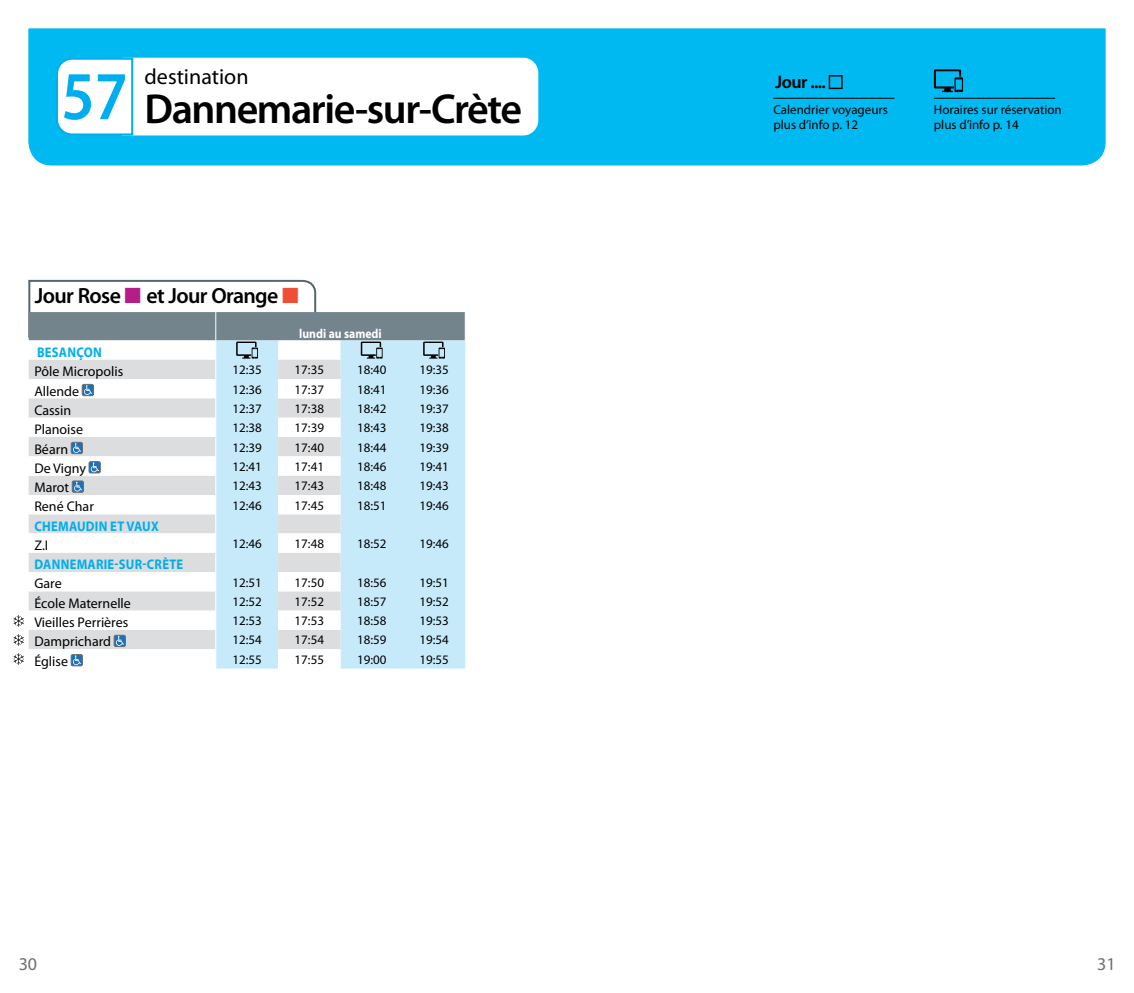
<style>
.page{position:relative;width:1134px;height:993px;background:#fff}
.page>*{position:absolute;margin:0;border:0;box-sizing:border-box;transform-origin:0 0}
.t1{font:600 42px "Myriad Pro";letter-spacing:-.035em;color:#000}
.t2{font:600 22px "Myriad Pro";letter-spacing:-.03em;color:#000}
.t3{font:22px "Myriad Pro";color:#000}
.t4{font:600 18.2px "Myriad Pro";color:#000}
.t5{font:18px "Myriad Pro";color:#6d6e71}
.t6{font:14px "Myriad Pro";color:#000}
.t7{font:700 14px "Myriad Pro";letter-spacing:.02em;color:#00aeef;scale:.9 1}
.t8{font:13px/15px "Myriad Pro";color:#000}
.t9{font:700 13px "Myriad Pro";color:#fff;scale:.9 1}
.s1{font-size:69px;color:#00aeef}
.s2{color:#b61d89}
.s3{color:#f04e37}
</style>
<div class="page">
<div style="left:28px;top:28px;width:1078px;height:137px;background:#00b9f1"></div>
<svg style="left:55px;top:57px;width:483px;height:79px"></svg>
<svg style="left:934px;top:69px;width:29px;height:23px"></svg>
<hr style="left:773px;top:98px;width:121px;height:1px;background:#000">
<hr style="left:934px;top:98px;width:121px;height:1px;background:#000">
<svg style="left:14px;top:279px;width:452px;height:389px"></svg>
<h2 class="t3" style="left:145px;top:63px;width:106px">destination</h2>
<h1 class="t1" style="left:61px;top:82px;width:462px"><span class="s1">57</span> Dannemarie-sur-Crète</h1>
<h2 class="t2" style="left:35px;top:282px;width:265px">Jour Rose <span class="s2">■</span> et Jour Orange <span class="s3">■</span></h2>
<p class="t9" style="left:299px;top:324px;width:93px">lundi au samedi</p>
<p class="t7" style="left:37px;top:343px;width:73px">BESANÇON</p>
<p class="t6" style="left:34px;top:363px;width:90px">Pôle Micropolis</p>
<p class="t8" style="left:232px;top:362px;width:31px">12:35</p>
<p class="t8" style="left:295px;top:362px;width:31px">17:35</p>
<p class="t8" style="left:357px;top:362px;width:31px">18:40</p>
<p class="t8" style="left:419px;top:362px;width:31px">19:35</p>
<p class="t6" style="left:34px;top:382px;width:46px">Allende</p>
<p class="t8" style="left:232px;top:381px;width:31px">12:36</p>
<p class="t8" style="left:295px;top:381px;width:31px">17:37</p>
<p class="t8" style="left:357px;top:381px;width:31px">18:41</p>
<p class="t8" style="left:419px;top:381px;width:31px">19:36</p>
<p class="t6" style="left:34px;top:401px;width:38px">Cassin</p>
<p class="t8" style="left:232px;top:401px;width:31px">12:37</p>
<p class="t8" style="left:295px;top:401px;width:31px">17:38</p>
<p class="t8" style="left:357px;top:401px;width:31px">18:42</p>
<p class="t8" style="left:419px;top:401px;width:31px">19:37</p>
<p class="t6" style="left:34px;top:420px;width:50px">Planoise</p>
<p class="t8" style="left:232px;top:420px;width:31px">12:38</p>
<p class="t8" style="left:295px;top:420px;width:31px">17:39</p>
<p class="t8" style="left:357px;top:420px;width:31px">18:43</p>
<p class="t8" style="left:419px;top:420px;width:31px">19:38</p>
<p class="t6" style="left:34px;top:440px;width:35px">Béarn</p>
<p class="t8" style="left:232px;top:439px;width:31px">12:39</p>
<p class="t8" style="left:295px;top:439px;width:31px">17:40</p>
<p class="t8" style="left:357px;top:439px;width:31px">18:44</p>
<p class="t8" style="left:419px;top:439px;width:31px">19:39</p>
<p class="t6" style="left:34px;top:459px;width:53px">De Vigny</p>
<p class="t8" style="left:232px;top:458px;width:31px">12:41</p>
<p class="t8" style="left:295px;top:458px;width:31px">17:41</p>
<p class="t8" style="left:357px;top:458px;width:31px">18:46</p>
<p class="t8" style="left:419px;top:458px;width:31px">19:41</p>
<p class="t6" style="left:34px;top:478px;width:36px">Marot</p>
<p class="t8" style="left:232px;top:478px;width:31px">12:43</p>
<p class="t8" style="left:295px;top:478px;width:31px">17:43</p>
<p class="t8" style="left:357px;top:478px;width:31px">18:48</p>
<p class="t8" style="left:419px;top:478px;width:31px">19:43</p>
<p class="t6" style="left:34px;top:498px;width:61px">René Char</p>
<p class="t8" style="left:232px;top:497px;width:31px">12:46</p>
<p class="t8" style="left:295px;top:497px;width:31px">17:45</p>
<p class="t8" style="left:357px;top:497px;width:31px">18:51</p>
<p class="t8" style="left:419px;top:497px;width:31px">19:46</p>
<p class="t7" style="left:34px;top:516px;width:140px">CHEMAUDIN ET VAUX</p>
<p class="t6" style="left:34px;top:536px;width:15px">Z.I</p>
<p class="t8" style="left:232px;top:535px;width:31px">12:46</p>
<p class="t8" style="left:295px;top:535px;width:31px">17:48</p>
<p class="t8" style="left:357px;top:535px;width:31px">18:52</p>
<p class="t8" style="left:419px;top:535px;width:31px">19:46</p>
<p class="t7" style="left:34px;top:555px;width:167px">DANNEMARIE-SUR-CRÈTE</p>
<p class="t6" style="left:34px;top:575px;width:29px">Gare</p>
<p class="t8" style="left:232px;top:574px;width:31px">12:51</p>
<p class="t8" style="left:295px;top:574px;width:31px">17:50</p>
<p class="t8" style="left:357px;top:574px;width:31px">18:56</p>
<p class="t8" style="left:419px;top:574px;width:31px">19:51</p>
<p class="t6" style="left:34px;top:594px;width:98px">École Maternelle</p>
<p class="t8" style="left:232px;top:593px;width:31px">12:52</p>
<p class="t8" style="left:295px;top:593px;width:31px">17:52</p>
<p class="t8" style="left:357px;top:593px;width:31px">18:57</p>
<p class="t8" style="left:419px;top:593px;width:31px">19:52</p>
<p class="t6" style="left:34px;top:613px;width:95px">Vieilles Perrières</p>
<p class="t8" style="left:232px;top:613px;width:31px">12:53</p>
<p class="t8" style="left:295px;top:613px;width:31px">17:53</p>
<p class="t8" style="left:357px;top:613px;width:31px">18:58</p>
<p class="t8" style="left:419px;top:613px;width:31px">19:53</p>
<p class="t6" style="left:34px;top:633px;width:78px">Damprichard</p>
<p class="t8" style="left:232px;top:632px;width:31px">12:54</p>
<p class="t8" style="left:295px;top:632px;width:31px">17:54</p>
<p class="t8" style="left:357px;top:632px;width:31px">18:59</p>
<p class="t8" style="left:419px;top:632px;width:31px">19:54</p>
<p class="t6" style="left:34px;top:652px;width:35px">Église</p>
<p class="t8" style="left:232px;top:651px;width:31px">12:55</p>
<p class="t8" style="left:295px;top:651px;width:31px">17:55</p>
<p class="t8" style="left:357px;top:651px;width:31px">19:00</p>
<p class="t8" style="left:419px;top:651px;width:31px">19:55</p>
<h3 class="t4" style="left:775px;top:71px;width:69px">Jour .... ■</h3>
<p class="t8" style="left:773px;top:102px;width:116px">Calendrier voyageurs plus d’info p. 12</p>
<p class="t8" style="left:934px;top:102px;width:129px">Horaires sur réservation plus d’info p. 14</p>
<h3 class="t5" style="left:19px;top:952px;width:20px">30</h3>
<h3 class="t5" style="left:1097px;top:952px;width:20px">31</h3>
</div>
